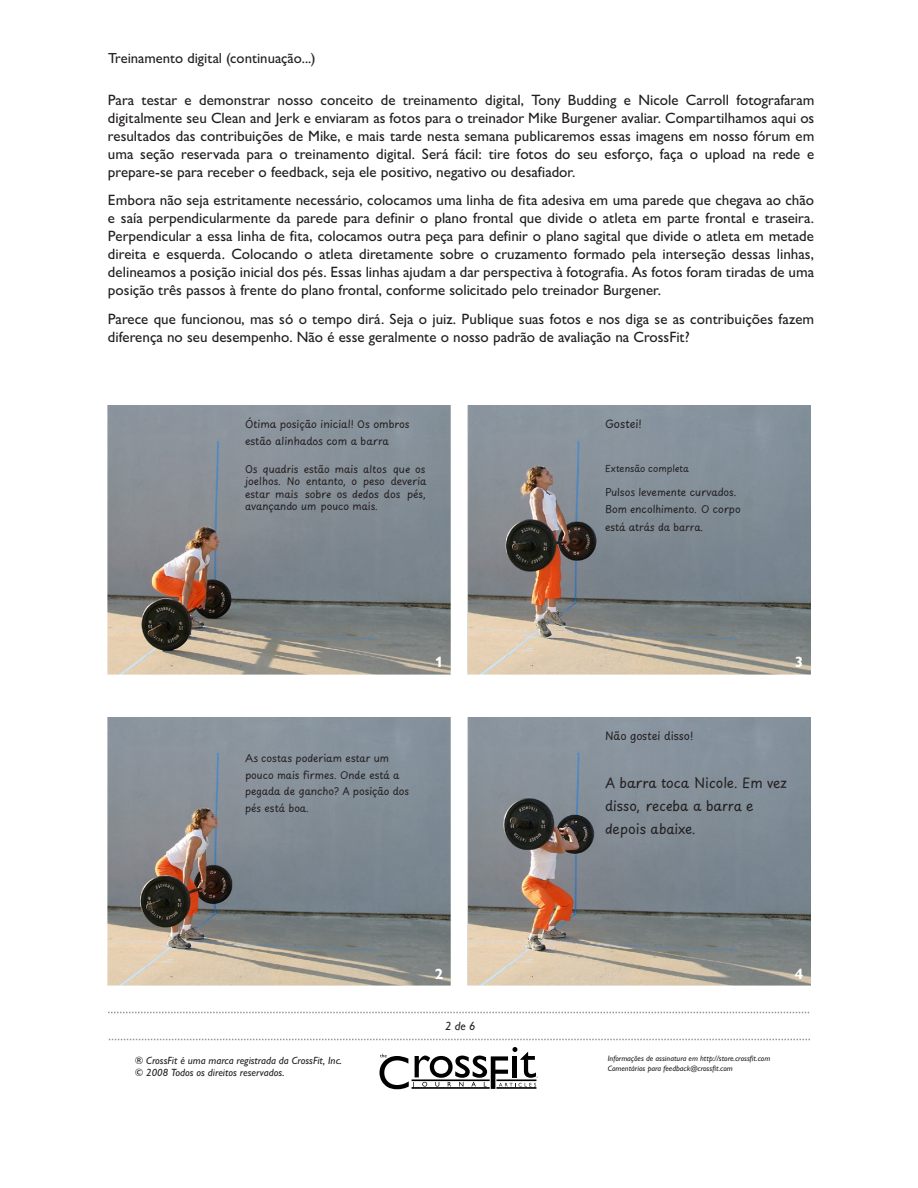
<style>
.page{position:relative;width:918px;height:1188px;background:#fff}
.page>*{position:absolute;margin:0;border:0;box-sizing:border-box;transform-origin:0 0}
.t1{font:500 15px/18px "Gill Sans Nova";color:#231f20;text-align:justify}
.t2{font:700 15px "Gill Sans Nova";color:#fff}
.t3{font:500 14.55px "Gill Sans Nova";color:#231f20}
.t4{font:13.5px/22.8px "Playpen Sans";color:#231f20}
.t5{font:italic 500 12px "Gill Sans Nova";color:#231f20}
.t6{font:10.95px "Playpen Sans";color:#231f20}
.t7{font:italic 500 10.5px/12.6px "Gill Sans Nova";color:#231f20}
.t8{font:10.35px/17.5px "Playpen Sans";color:#231f20}
.t9{font:10.2px/12.1px "Playpen Sans";color:#231f20}
.t10{font:9.15px "Playpen Sans";color:#231f20}
.t11{font:italic 500 7.8px/9.4px "Gill Sans Nova";color:#231f20}
</style>
<div class="page">
<svg style="left:380px;top:1047px;width:158px;height:42px"></svg>
<svg style="left:108px;top:1012px;width:702px;height:1px"></svg>
<svg style="left:108px;top:1039px;width:702px;height:1px"></svg>
<img style="left:108px;top:406px;width:342px;height:268px">
<img style="left:468px;top:717px;width:342px;height:269px">
<img style="left:108px;top:717px;width:342px;height:269px">
<img style="left:468px;top:406px;width:342px;height:268px">
<p class="t3" style="left:108px;top:49px;width:209px">Treinamento digital (continuação...)</p>
<p class="t1" style="left:108px;top:91px;width:708px">Para testar e demonstrar nosso conceito de treinamento digital, Tony Budding e Nicole Carroll fotografaram digitalmente seu Clean and Jerk e enviaram as fotos para o treinador Mike Burgener avaliar. Compartilhamos aqui os resultados das contribuições de Mike, e mais tarde nesta semana publicaremos essas imagens em nosso fórum em uma seção reservada para o treinamento digital. Será fácil: tire fotos do seu esforço, faça o upload na rede e prepare-se para receber o feedback, seja ele positivo, negativo ou desafiador.</p>
<p class="t1" style="left:108px;top:191px;width:708px">Embora não seja estritamente necessário, colocamos uma linha de fita adesiva em uma parede que chegava ao chão e saía perpendicularmente da parede para definir o plano frontal que divide o atleta em parte frontal e traseira.<br>Perpendicular a essa linha de fita, colocamos outra peça para definir o plano sagital que divide o atleta em metade direita e esquerda. Colocando o atleta diretamente sobre o cruzamento formado pela interseção dessas linhas, delineamos a posição inicial dos pés. Essas linhas ajudam a dar perspectiva à fotografia. As fotos foram tiradas de uma posição três passos à frente do plano frontal, conforme solicitado pelo treinador Burgener.</p>
<p class="t1" style="left:108px;top:310px;width:708px">Parece que funcionou, mas só o tempo dirá. Seja o juiz. Publique suas fotos e nos diga se as contribuições fazem diferença no seu desempenho. Não é esse geralmente o nosso padrão de avaliação na CrossFit?</p>
<p class="t8" style="left:245px;top:414px;width:166px">Ótima posição inicial! Os ombros estão alinhados com a barra</p>
<p class="t9" style="left:245px;top:463px;width:183px;text-align:justify">Os quadris estão mais altos que os joelhos. No entanto, o peso deveria estar mais sobre os dedos dos pés, avançando um pouco mais.</p>
<p class="t2" style="left:435px;top:653px;width:10px">1</p>
<p class="t9" style="left:245px;top:749px;width:166px;line-height:16.8px">As costas poderiam estar um pouco mais firmes. Onde está a pegada de gancho? A posição dos pés está boa.</p>
<p class="t6" style="left:605px;top:415px;width:38px">Gostei!</p>
<p class="t10" style="left:605px;top:461px;width:85px">Extensão completa</p>
<p class="t9" style="left:605px;top:483px;width:137px;line-height:17.2px">Pulsos levemente curvados.<br>Bom encolhimento. O corpo está atrás da barra.</p>
<p class="t2" style="left:795px;top:653px;width:10px">3</p>
<p class="t6" style="left:605px;top:726px;width:90px">Não gostei disso!</p>
<p class="t4" style="left:605px;top:771px;width:183px">A barra toca Nicole. Em vez disso, receba a barra e depois abaixe.</p>
<p class="t2" style="left:435px;top:964px;width:10px">2</p>
<p class="t5" style="left:445px;top:1019px;width:32px">2 de 6</p>
<p class="t7" style="left:135px;top:1054px;width:208px">® CrossFit é uma marca registrada da CrossFit, Inc. © 2008 Todos os direitos reservados.</p>
<p class="t11" style="left:608px;top:1054px;width:164px">Informações de assinatura em http://store.crossfit.com<br>Comentários para feedback@crossfit.com</p>
<p class="t2" style="left:795px;top:964px;width:10px">4</p>
</div>
